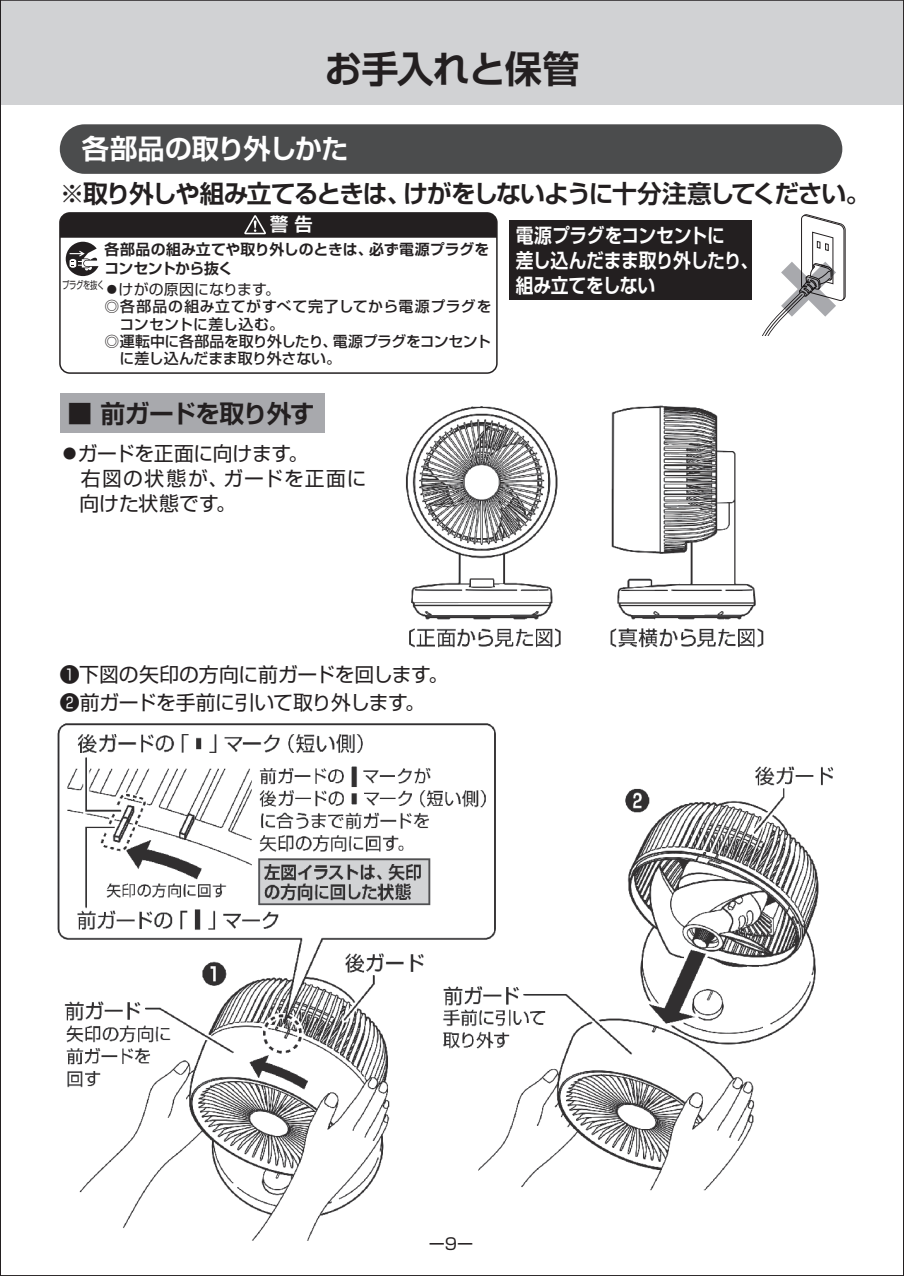
<style>
.page{position:relative;width:904px;height:1276px;background:#fff}
.page>*{position:absolute;margin:0;border:0;box-sizing:border-box;transform-origin:0 0}
.t1{font:700 37.27px "Shin Go Pro De";letter-spacing:-.03em;color:#231f20}
.t2{font:700 27.3px "Shin Go Pro De";letter-spacing:-.04em;color:#fff}
.t3{font:700 24.85px "Shin Go Pro De";letter-spacing:-.06em;color:#231f20}
.t4{font:700 24.85px "Shin Go Pro De";letter-spacing:-.03em;color:#231f20}
.t5{font:19.78px/27.3px "Shin Go Pro";letter-spacing:-.01em;color:#231f20}
.t6{font:700 19.78px/24.8px "Shin Go Pro De";letter-spacing:-.02em;color:#fff;scale:.9 1}
.t7{font:19.78px "Shin Go Pro";letter-spacing:.06em;color:#231f20}
.t8{font:700 18.2px "Shin Go Pro De";color:#fff}
.t9{font:16.1px "Shin Go Pro";color:#231f20}
.t10{font:700 14.88px/19.1px "Shin Go Pro De";letter-spacing:-.01em;color:#231f20}
.t11{font:500 14.88px "Shin Go Pro";letter-spacing:-.03em;color:#231f20}
.t12{font:500 14.88px "Shin Go Pro";letter-spacing:.005em;color:#231f20}
.t13{font:500 14.88px "Shin Go Pro";letter-spacing:.05em;color:#231f20}
.t14{font:14.88px "Shin Go Pro";letter-spacing:.005em;color:#231f20}
.t15{font:10.5px "Shin Go Pro";letter-spacing:-.055em;color:#231f20;scale:.7 1}
</style>
<div class="page">
<img style="left:57px;top:723px;width:777px;height:518px">
<img style="left:405px;top:405px;width:359px;height:243px">
<div style="left:60px;top:124px;width:782px;height:50px;background:#4b4c4d;border-radius:25px"></div>
<div style="left:0;top:0;width:903px;height:104px;background:#d1d2d4"></div>
<div style="left:509px;top:220px;width:243px;height:80px;background:#231f20"></div>
<svg style="left:903px;top:0;width:1px;height:1275px"></svg>
<div style="left:59px;top:212px;width:438px;height:162px;border:1px solid #231f20;border-radius:10px"></div>
<div style="left:60px;top:393px;width:265px;height:40px;background:#a8a9ad"></div>
<svg style="left:60px;top:213px;width:437px;height:63px"></svg>
<svg style="left:762px;top:214px;width:84px;height:122px"></svg>
<h1 class="t1" style="left:324px;top:38px;width:257px">お手入れと保管</h1>
<h2 class="t2" style="left:82px;top:126px;width:268px">各部品の取り外しかた</h2>
<p class="t3" style="left:60px;top:173px;width:812px">※取り外しや組み立てるときは、けがをしないように十分注意してください。</p>
<p class="t8" style="left:270px;top:209px;width:44px">警 告</p>
<p class="t10" style="left:104px;top:238px;width:386px">各部品の組み立てや取り外しのときは、必ず電源プラグをコンセントから抜く</p>
<p class="t15" style="left:62px;top:276px;width:62px">プラグを抜く</p>
<p class="t14" style="left:104px;top:277px;width:177px">●けがの原因になります。</p>
<p class="t13" style="left:104px;top:294px;width:388px">◎各部品の組み立てがすべて完了してから電源プラグを</p>
<p class="t12" style="left:119px;top:312px;width:166px">コンセントに差し込む。</p>
<p class="t11" style="left:104px;top:329px;width:388px">◎運転中に各部品を取り外したり、電源プラグをコンセント</p>
<p class="t12" style="left:119px;top:346px;width:223px">に差し込んだまま取り外さない。</p>
<p class="t4" style="left:67px;top:393px;width:249px">■ 前ガードを取り外す</p>
<p class="t5" style="left:60px;top:437px;width:250px">●ガードを正面に向けます。</p>
<p class="t7" style="left:60px;top:462px;width:308px">　右図の状態が、ガードを正面に</p>
<p class="t5" style="left:80px;top:487px;width:158px">向けた状態です。</p>
<p class="t6" style="left:515px;top:221px;width:271px">電源プラグをコンセントに<br>差し込んだまま取り外したり、組み立てをしない</p>
<p class="t5" style="left:60px;top:658px;width:390px">❶下図の矢印の方向に前ガードを回します。<br>❷前ガードを手前に引いて取り外します。</p>
<p class="t9" style="left:429px;top:1230px;width:46px">ー9ー</p>
</div>
